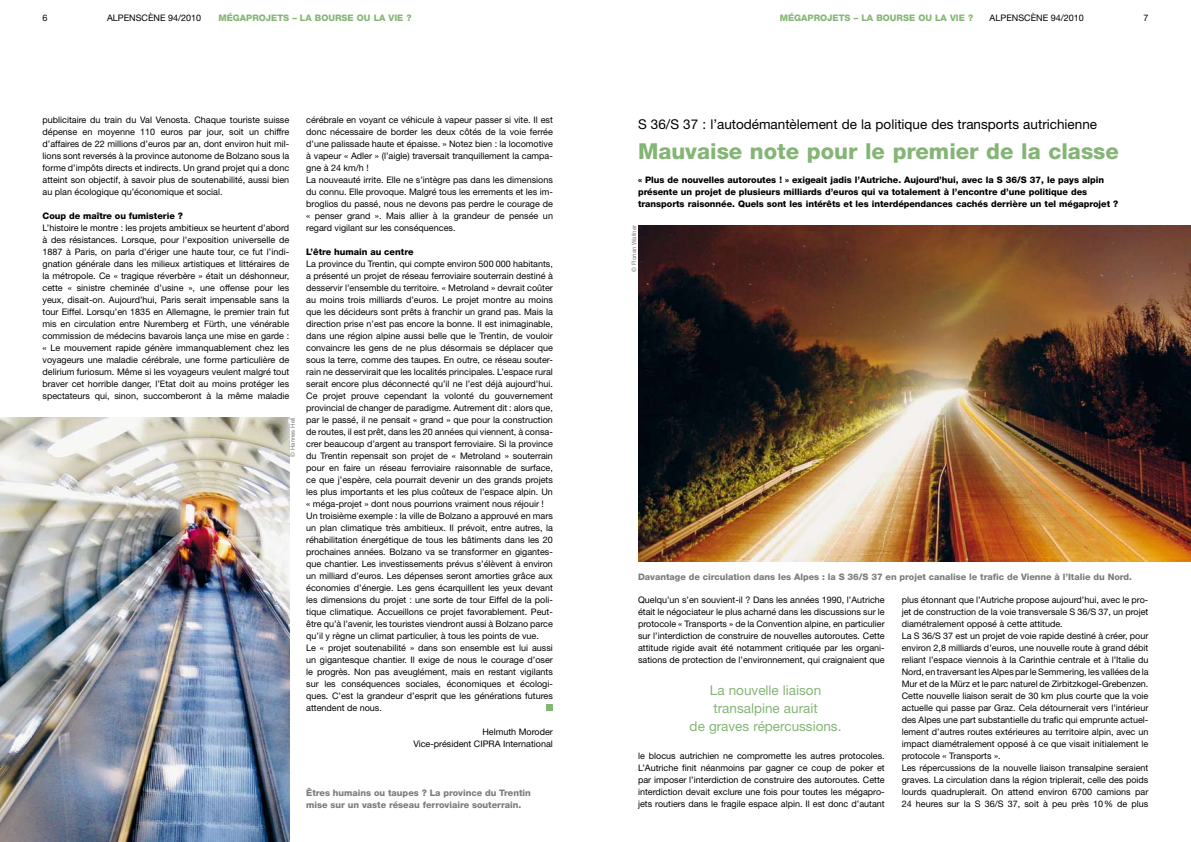
<style>
.page{position:relative;width:1191px;height:842px;background:#fff}
.page>*{position:absolute;margin:0;border:0;box-sizing:border-box;transform-origin:0 0}
.t1{font:800 22px "Helvetica Neue LT Pro";color:#85b576}
.t2{font:13.5px "Helvetica Neue LT Pro";color:#000}
.t3{font:13.5px/18px "Helvetica Neue LT Pro";color:#85b576;text-align:center}
.t4{font:9px/12px "Helvetica Neue LT Pro";color:#000}
.t5{font:800 9px/12px "Helvetica Neue LT Pro";letter-spacing:-.005em;color:#000}
.t6{font:800 9px/12px "Helvetica Neue LT Pro";color:#7b7c7e}
.t7{font:800 9px "Helvetica Neue LT Pro";color:#85b576}
.t8{font:6px "Helvetica Neue LT Pro";color:#7b7c7e}
.s1{font-weight:800}
</style>
<div class="page">
<img style="left:0;top:417px;width:289px;height:425px">
<img style="left:638px;top:225px;width:553px;height:336px">
<div style="left:546px;top:705px;width:7px;height:6px;background:#85b576"></div>
<p class="t4" style="left:43px;top:12px;width:7px">6</p>
<p class="t4" style="left:107px;top:12px;width:96px">ALPENSCÈNE 94/2010</p>
<p class="t7" style="left:218px;top:13px;width:29px">Mégapro</p>
<p class="t7" style="left:266px;top:13px;width:13px">jets</p>
<p class="t7" style="left:292px;top:13px;width:50px">– la bourse</p>
<p class="t7" style="left:357px;top:13px;width:56px">ou la vie ?</p>
<p class="t7" style="left:780px;top:13px;width:29px">Mégapro</p>
<p class="t7" style="left:827px;top:13px;width:13px">jets</p>
<p class="t7" style="left:853px;top:13px;width:50px">– la bourse</p>
<p class="t7" style="left:918px;top:13px;width:56px">ou la vie ?</p>
<p class="t4" style="left:989px;top:12px;width:96px">ALPENSCÈNE 94/2010</p>
<p class="t4" style="left:1143px;top:12px;width:7px">7</p>
<p class="t4" style="left:43px;top:114px;width:248px;text-align:justify">publicitaire du train du Val Venosta. Chaque touriste suisse dépense en moyenne 110 euros par jour, soit un chiffre d’affaires de 22 millions d’euros par an, dont environ huit mil&shy;lions sont reversés à la province autonome de Bolzano sous la forme d’impôts directs et indirects. Un grand projet qui a donc atteint son objectif, à savoir plus de soutenabilité, aussi bien au plan écologique qu’économique et social.</p>
<p class="t4" style="left:43px;top:210px;width:248px"><span class="s1">Coup de maître ou fumisterie ?<br></span>L’histoire le montre : les projets ambitieux se heurtent d’abord à des résistances. Lorsque, pour l’exposition universelle de 1887 à Paris, on parla d’ériger une haute tour, ce fut l’indi&shy;gnation générale dans les milieux artistiques et littéraires de la métropole. Ce « tragique réverbère » était un déshonneur, cette « sinistre cheminée d’usine », une offense pour les yeux, disait-on. Aujourd’hui, Paris serait impensable sans la tour Eiffel. Lorsqu’en 1835 en Allemagne, le premier train fut mis en circulation entre Nuremberg et Fürth, une vénérable commission de médecins bavarois lança une mise en garde : « Le mouvement rapide génère immanquablement chez les voyageurs une maladie cérébrale, une forme particulière de delirium furiosum. Même si les voyageurs veulent malgré tout braver cet horrible danger, l’Etat doit au moins protéger les spectateurs qui, sinon, succomberont à la même maladie</p>
<p class="t8" style="left:289px;top:457px;width:41px;rotate:-90deg">© Hannes Hell</p>
<p class="t4" style="left:306px;top:114px;width:248px">cérébrale en voyant ce véhicule à vapeur passer si vite. Il est donc nécessaire de border les deux côtés de la voie ferrée d’une palissade haute et épaisse. » Notez bien : la locomotive à vapeur « Adler » (l’aigle) traversait tranquillement la campa&shy;gne à 24 km/h !<br>La nouveauté irrite. Elle ne s’intègre pas dans les dimensions du connu. Elle provoque. Malgré tous les errements et les im&shy;broglios du passé, nous ne devons pas perdre le courage de « penser grand ». Mais allier à la grandeur de pensée un regard vigilant sur les conséquences.</p>
<p class="t4" style="left:306px;top:246px;width:248px"><span class="s1">L’être humain au centre<br></span>La province du Trentin, qui compte environ 500 000 habitants, a présenté un projet de réseau ferroviaire souterrain destiné à desservir l’ensemble du territoire. « Metroland » devrait coûter au moins trois milliards d’euros. Le projet montre au moins que les décideurs sont prêts à franchir un grand pas. Mais la direction prise n’est pas encore la bonne. Il est inimaginable, dans une région alpine aussi belle que le Trentin, de vouloir convaincre les gens de ne plus désormais se déplacer que sous la terre, comme des taupes. En outre, ce réseau souter&shy;rain ne desservirait que les localités principales. L’espace rural serait encore plus déconnecté qu’il ne l’est déjà aujourd’hui.<br>Ce projet prouve cependant la volonté du gouvernement provincial de changer de paradigme. Autrement dit : alors que, par le passé, il ne pensait « grand » que pour la construction de routes, il est prêt, dans les 20 années qui viennent, à consa&shy;crer beaucoup d’argent au transport ferroviaire. Si la province du Trentin repensait son projet de « Metroland » souterrain pour en faire un réseau ferroviaire raisonnable de surface, ce que j’espère, cela pourrait devenir un des grands projets les plus importants et les plus coûteux de l’espace alpin. Un « méga-projet » dont nous pourrions vraiment nous réjouir !<br>Un troisième exemple : la ville de Bolzano a approuvé en mars un plan climatique très ambitieux. Il prévoit, entre autres, la réhabilitation énergétique de tous les bâtiments dans les 20 prochaines années. Bolzano va se transformer en gigantes&shy;que chantier. Les investissements prévus s’élèvent à environ un milliard d’euros. Les dépenses seront amorties grâce aux économies d’énergie. Les gens écarquillent les yeux devant les dimensions du projet : une sorte de tour Eiffel de la poli&shy;tique climatique. Accueillons ce projet favorablement. Peut&shy;être qu’à l’avenir, les touristes viendront aussi à Bolzano parce qu’il y règne un climat particulier, à tous les points de vue.<br>Le « projet soutenabilité » dans son ensemble est lui aussi un gigantesque chantier. Il exige de nous le courage d’oser le progrès. Non pas aveuglément, mais en restant vigilants sur les conséquences sociales, économiques et écologi&shy;ques. C’est la grandeur d’esprit que les générations futures attendent de nous.</p>
<p class="t4" style="left:413px;top:726px;width:141px;text-align:right">Helmuth Moroder<br>Vice-président CIPRA International</p>
<p class="t6" style="left:306px;top:786px;width:226px">Êtres humains ou taupes ? La province du Trentin mise sur un vaste réseau ferroviaire souterrain.</p>
<p class="t2" style="left:638px;top:116px;width:460px">S 36/S 37 : l’autodémantèlement de la politique des transports autrichienne</p>
<p class="t1" style="left:638px;top:138px;width:482px">Mauvaise note pour le premier de la classe</p>
<p class="t5" style="left:638px;top:174px;width:482px">« Plus de nouvelles autoroutes ! » exigeait jadis l’Autriche. Aujourd’hui, avec la S 36/S 37, le pays alpin présente un projet de plusieurs milliards d’euros qui va totalement à l’encontre d’une politique des transports raisonnée. Quels sont les intérêts et les interdépendances cachés derrière un tel mégaprojet ?</p>
<p class="t8" style="left:630px;top:272px;width:48px;rotate:-90deg">© Florian Wallner</p>
<p class="t6" style="left:638px;top:571px;width:495px">Davantage de circulation dans les Alpes : la S 36/S 37 en projet canalise le trafic de Vienne à l’Italie du Nord.</p>
<p class="t4" style="left:638px;top:594px;width:248px;text-align:justify">Quelqu’un s’en souvient-il ? Dans les années 1990, l’Autriche était le négociateur le plus acharné dans les discussions sur le protocole « Transports » de la Convention alpine, en particulier sur l’interdiction de construire de nouvelles autoroutes. Cette attitude rigide avait été notamment critiquée par les organi&shy;sations de protection de l’environnement, qui craignaient que</p>
<p class="t3" style="left:689px;top:681px;width:153px">La nouvelle liaison transalpine aurait<br>de graves répercussions.</p>
<p class="t4" style="left:638px;top:750px;width:248px;text-align:justify">le blocus autrichien ne compromette les autres protocoles.<br>L’Autriche finit néanmoins par gagner ce coup de poker et par imposer l’interdiction de construire des autoroutes. Cette interdiction devait exclure une fois pour toutes les mégapro&shy;jets routiers dans le fragile espace alpin. Il est donc d’autant</p>
<p class="t4" style="left:901px;top:594px;width:248px">plus étonnant que l’Autriche propose aujourd’hui, avec le pro&shy;jet de construction de la voie transversale S 36/S 37, un projet diamétralement opposé à cette attitude.<br>La S 36/S 37 est un projet de voie rapide destiné à créer, pour environ 2,8 milliards d’euros, une nouvelle route à grand débit reliant l’espace viennois à la Carinthie centrale et à l’Italie du Nord, en traversant les Alpes par le Semmering, les vallées de la Mur et de la Mürz et le parc naturel de Zirbitzkogel-Grebenzen.<br>Cette nouvelle liaison serait de 30 km plus courte que la voie actuelle qui passe par Graz. Cela détournerait vers l’intérieur des Alpes une part substantielle du trafic qui emprunte actuel&shy;lement d’autres routes extérieures au territoire alpin, avec un impact diamétralement opposé à ce que visait initialement le protocole « Transports ».<br>Les répercussions de la nouvelle liaison transalpine seraient graves. La circulation dans la région triplerait, celle des poids lourds quadruplerait. On attend environ 6700 camions par 24 heures sur la S 36/S 37, soit à peu près 10% de plus</p>
</div>
